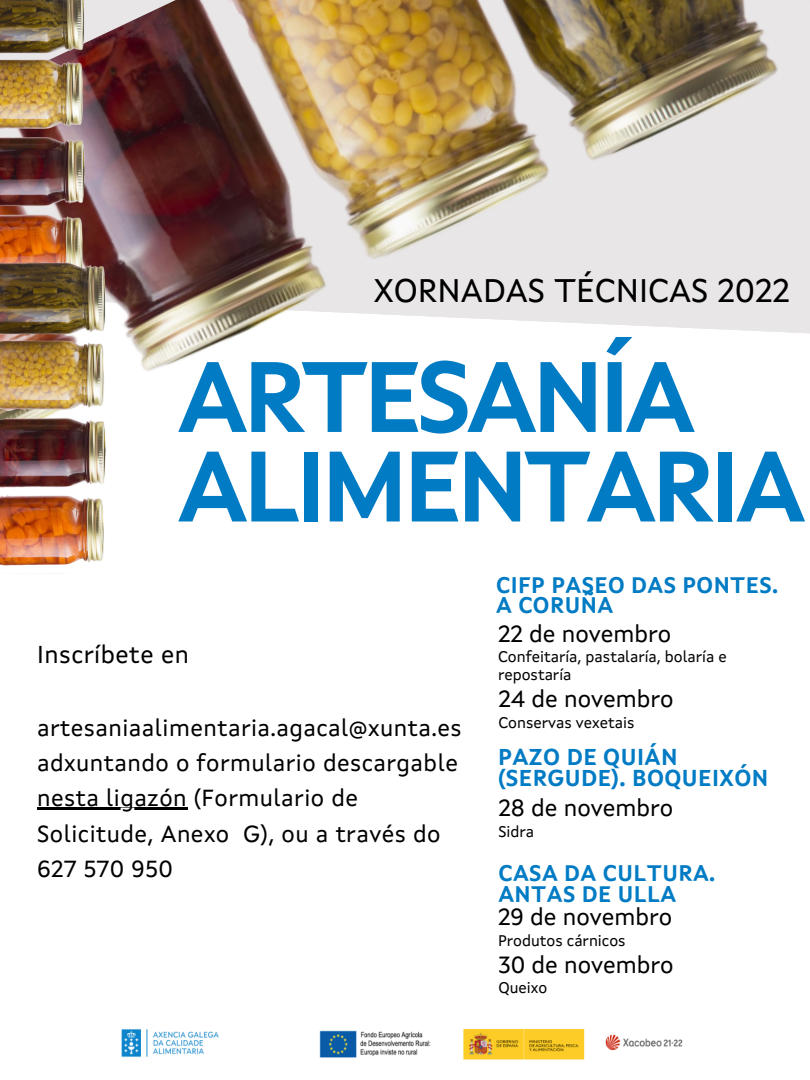
<style>
.page{position:relative;width:810px;height:1080px;background:#fff}
.page>*{position:absolute;margin:0;border:0;box-sizing:border-box;transform-origin:0 0}
.t1{font:700 99.75px/89.5px "Xunta Sans";letter-spacing:-.045em;color:#007bc4}
.t2{font:33.12px "Xunta Sans";color:#000}
.t3{font:24.75px "Xunta Sans";letter-spacing:.02em;color:#000}
.t4{font:23.75px "Xunta Sans";color:#000}
.t5{font:23.62px/35.1px "Xunta Sans";letter-spacing:.02em;color:#000}
.t6{font:700 22.94px/20.6px "Xunta Sans";letter-spacing:.02em;color:#007bc4}
.t7{font:700 22.5px/20.1px "Xunta Sans";letter-spacing:.02em;color:#007bc4}
.t8{font:15.62px/17.8px "Xunta Sans";color:#000}
</style>
<div class="page">
<img style="left:95px;top:0;width:715px;height:371px">
<img style="left:0;top:0;width:95px;height:252px">
<img style="left:0;top:252px;width:116px;height:314px">
<img style="left:121px;top:1028px;width:562px;height:32px">
<hr style="left:37px;top:808px;width:150px;height:2px;background:#000">
<h2 class="t2" style="left:374px;top:277px;width:417px">XORNADAS TÉCNICAS 2022</h2>
<h1 class="t1" style="left:178px;top:361px;width:630px">ARTESANÍA<br>ALIMENTARIA</h1>
<p class="t3" style="left:37px;top:645px;width:153px">Inscríbete en</p>
<p class="t5" style="left:37px;top:712px;width:426px">artesaniaalimentaria.agacal@xunta.es adxuntando o formulario descargable nesta ligazón (Formulario de<br>Solicitude, Anexo G), ou a través do<br>627 570 950</p>
<p class="t7" style="left:496px;top:577px;width:284px">CIFP PASEO DAS PONTES.<br>A CORUÑA</p>
<p class="t4" style="left:498px;top:624px;width:175px">22 de novembro</p>
<p class="t8" style="left:498px;top:649px;width:230px">Confeitaría, pastalaría, bolaría e repostaría</p>
<p class="t4" style="left:498px;top:689px;width:177px">24 de novembro</p>
<p class="t8" style="left:498px;top:715px;width:138px">Conservas vexetais</p>
<p class="t6" style="left:498px;top:749px;width:272px">PAZO DE QUIÁN (SERGUDE). BOQUEIXÓN</p>
<p class="t4" style="left:498px;top:798px;width:176px">28 de novembro</p>
<p class="t8" style="left:498px;top:824px;width:37px">Sidra</p>
<p class="t7" style="left:498px;top:865px;width:218px">CASA DA CULTURA.<br>ANTAS DE ULLA</p>
<p class="t4" style="left:498px;top:907px;width:176px">29 de novembro</p>
<p class="t8" style="left:498px;top:933px;width:129px">Produtos cárnicos</p>
<p class="t4" style="left:498px;top:955px;width:177px">30 de novembro</p>
<p class="t8" style="left:498px;top:980px;width:50px">Queixo</p>
</div>
